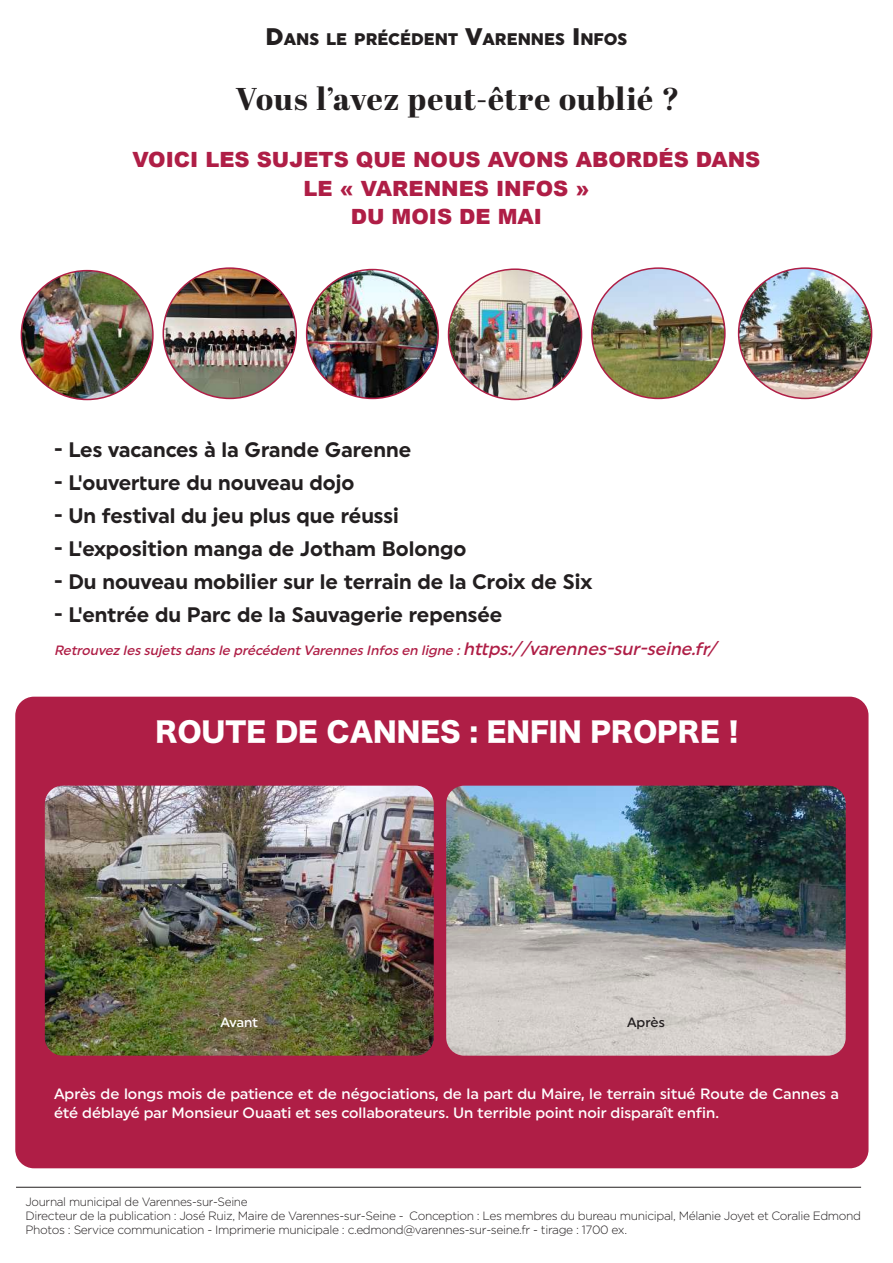
<style>
.page{position:relative;width:893px;height:1263px;background:#fff}
.page>*{position:absolute;margin:0;border:0;box-sizing:border-box;transform-origin:0 0}
.t1{font:800 31.5px "Abril Display";letter-spacing:.02em;color:#231f20}
.t2{font:27px "Hira Kaku Std W8";color:#fff}
.t3{font:700 21px "Uniform";color:#231f20}
.t4{font:900 21px/28.5px "Arial";color:#af1e46;text-align:center}
.t5{font:900 16.8px "Uniform";color:#231f20}
.t6{font:500 15px/19.5px "Uniform";color:#fff}
.t7{font:italic 500 13.5px "Uniform";color:#af1e46}
.t8{font:500 13.5px "Uniform";letter-spacing:-.02em;color:#fff}
.t9{font:500 13.5px "Uniform";color:#231f20}
.t10{font:300 12px/14.4px "Gotham";letter-spacing:-.03em;color:#231f20}
.t11{font:300 12px "Gotham";letter-spacing:.02em;color:#231f20}
.s1{font-size:24px}
.s2{font-size:18px}
.s3{font-weight:700;font-size:16.5px}
.s4{font-weight:500}
</style>
<div class="page">
<div style="left:16px;top:697px;width:852px;height:470px;background:#af1e46;border-radius:18px"></div>
<img style="left:45px;top:786px;width:389px;height:270px">
<img style="left:163px;top:268px;width:133px;height:130px">
<img style="left:21px;top:271px;width:130px;height:128px">
<img style="left:307px;top:270px;width:131px;height:128px">
<img style="left:449px;top:271px;width:132px;height:128px">
<img style="left:592px;top:270px;width:133px;height:128px">
<img style="left:739px;top:268px;width:133px;height:130px">
<img style="left:446px;top:786px;width:400px;height:270px">
<hr style="left:16px;top:1187px;width:845px;height:1px;background:#231f20">
<h3 class="t5" style="left:265px;top:29px;width:364px"><span class="s1">D</span>ANS LE PRÉCÉDENT <span class="s1">V</span>ARENNES <span class="s1">I</span>NFOS</h3>
<h1 class="t1" style="left:236px;top:77px;width:445px">Vous l’avez peut-être oublié ?</h1>
<h3 class="t4" style="left:133px;top:145px;width:629px">VOICI LES SUJETS QUE NOUS AVONS ABORDÉS DANS<br>LE « VARENNES INFOS »<br>DU MOIS DE MAI</h3>
<h3 class="t3" style="left:54px;top:437px;width:359px">- Les vacances à la Grande Garenne</h3>
<h3 class="t3" style="left:54px;top:470px;width:302px">- L'ouverture du nouveau dojo</h3>
<h3 class="t3" style="left:54px;top:503px;width:346px">- Un festival du jeu plus que réussi</h3>
<h3 class="t3" style="left:54px;top:536px;width:414px">- L'exposition manga de Jotham Bolongo</h3>
<h3 class="t3" style="left:54px;top:569px;width:540px">- Du nouveau mobilier sur le terrain de la Croix de Six</h3>
<h3 class="t3" style="left:54px;top:602px;width:450px">- L'entrée du Parc de la Sauvagerie repensée</h3>
<p class="t7" style="left:54px;top:642px;width:668px">Retrouvez lessujetsdansle précédentVarennesInfosen ligne :<span class="s2">https://varennes-sur-seine.fr/</span></p>
<h2 class="t2" style="left:156px;top:717px;width:584px">ROUTE DE CANNES : ENFIN PROPRE !</h2>
<p class="t8" style="left:221px;top:1014px;width:39px">Avant</p>
<p class="t9" style="left:627px;top:1014px;width:39px">Après</p>
<p class="t6" style="left:54px;top:1083px;width:787px">Après de longs mois de patience et de négociations, de la part du Maire, le terrain situé Route de Cannes a été déblayé par Monsieur Ouaati et ses collaborateurs. Un terrible point noir disparaît enfin.</p>
<p class="t10" style="left:26px;top:1194px;width:837px">Journal municipal de Varennes-sur-Seine<br>Directeur de la publication : José Ruiz, Maire de Varennes-sur-Seine - Conception : Les membres du bureau municipal, Mélanie Joyet et Coralie Edmond<br>Photos : Service communication - Imprimerie municipale : c.edmond@varennes-sur-seine.fr - tirage : 1700 ex.</p>
<p class="t11" style="left:54px;top:1223px;width:284px"><span class="s3">2</span> <span class="s4">Varennes infos</span> #174 JUIN/JUILLET 2023</p>
</div>
